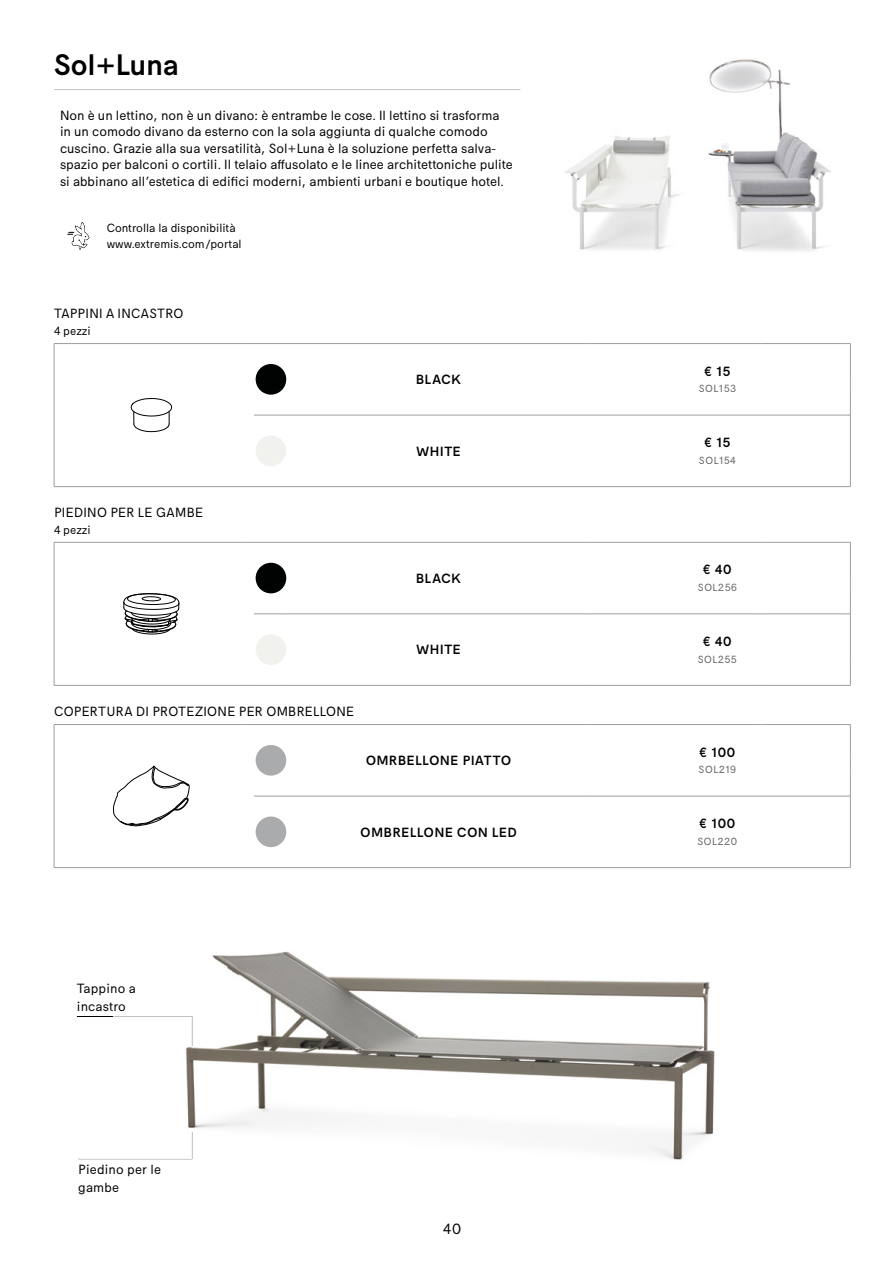
<style>
.page{position:relative;width:893px;height:1263px;background:#fff}
.page>*{position:absolute;margin:0;border:0;box-sizing:border-box;transform-origin:0 0}
.t1{font:500 30px "Extremis Compakt";letter-spacing:.01em;color:#000}
.t2{font:15px "Extremis Compakt";color:#000}
.t3{font:13.5px/16.5px "Extremis Compakt";color:#000}
.t4{font:500 13.5px "Extremis Compakt";letter-spacing:.055em;color:#000}
.t5{font:13.5px "Extremis Compakt";letter-spacing:.02em;color:#000}
.t6{font:13.5px "Extremis Compakt";letter-spacing:.025em;color:#000}
.t7{font:12px/16.5px "Extremis Compakt";color:#000}
.t8{font:10.5px "Extremis Compakt";letter-spacing:.045em;color:#646363}
</style>
<div class="page">
<img style="left:163px;top:951px;width:552px;height:209px">
<hr style="left:54px;top:89px;width:466px;height:1px;background:#c6c6c6">
<img style="left:564px;top:59px;width:267px;height:192px">
<svg style="left:77px;top:1016px;width:115px;height:30px"></svg>
<svg style="left:78px;top:1132px;width:114px;height:27px"></svg>
<hr style="left:54px;top:343px;width:187px;height:1px;background:#9d9d9c">
<hr style="left:54px;top:344px;width:1px;height:34px;background:#9d9d9c">
<svg style="left:241px;top:343px;width:13px;height:1px"></svg>
<hr style="left:254px;top:343px;width:34px;height:1px;background:#9d9d9c">
<hr style="left:589px;top:343px;width:166px;height:1px;background:#9d9d9c">
<hr style="left:760px;top:343px;width:85px;height:1px;background:#9d9d9c">
<hr style="left:850px;top:344px;width:1px;height:34px;background:#9d9d9c">
<svg style="left:54px;top:378px;width:1px;height:37px"></svg>
<hr style="left:54px;top:415px;width:1px;height:34px;background:#9d9d9c">
<hr style="left:254px;top:415px;width:34px;height:1px;background:#9d9d9c">
<hr style="left:589px;top:415px;width:166px;height:1px;background:#9d9d9c">
<hr style="left:760px;top:415px;width:85px;height:1px;background:#9d9d9c">
<hr style="left:850px;top:415px;width:1px;height:34px;background:#9d9d9c">
<svg style="left:54px;top:449px;width:1px;height:37px"></svg>
<hr style="left:288px;top:343px;width:301px;height:1px;background:#9d9d9c">
<hr style="left:288px;top:415px;width:301px;height:1px;background:#9d9d9c">
<svg style="left:845px;top:378px;width:6px;height:38px"></svg>
<hr style="left:54px;top:486px;width:187px;height:1px;background:#9d9d9c">
<svg style="left:241px;top:486px;width:13px;height:1px"></svg>
<hr style="left:254px;top:486px;width:34px;height:1px;background:#9d9d9c">
<hr style="left:288px;top:486px;width:301px;height:1px;background:#9d9d9c">
<hr style="left:589px;top:486px;width:166px;height:1px;background:#9d9d9c">
<hr style="left:760px;top:486px;width:85px;height:1px;background:#9d9d9c">
<svg style="left:845px;top:449px;width:6px;height:38px"></svg>
<svg style="left:131px;top:398px;width:41px;height:34px"></svg>
<div style="left:256px;top:364px;width:30px;height:31px;background:#010202;border-radius:50%"></div>
<div style="left:256px;top:436px;width:30px;height:30px;background:#f1f1ee;border-radius:50%"></div>
<hr style="left:54px;top:542px;width:187px;height:1px;background:#9d9d9c">
<hr style="left:54px;top:542px;width:1px;height:34px;background:#9d9d9c">
<svg style="left:241px;top:542px;width:13px;height:1px"></svg>
<hr style="left:254px;top:542px;width:34px;height:1px;background:#9d9d9c">
<hr style="left:589px;top:542px;width:166px;height:1px;background:#9d9d9c">
<hr style="left:760px;top:542px;width:85px;height:1px;background:#9d9d9c">
<hr style="left:850px;top:542px;width:1px;height:34px;background:#9d9d9c">
<svg style="left:54px;top:576px;width:1px;height:38px"></svg>
<hr style="left:54px;top:614px;width:1px;height:34px;background:#9d9d9c">
<hr style="left:254px;top:614px;width:34px;height:1px;background:#9d9d9c">
<hr style="left:589px;top:614px;width:166px;height:1px;background:#9d9d9c">
<hr style="left:760px;top:614px;width:85px;height:1px;background:#9d9d9c">
<hr style="left:850px;top:614px;width:1px;height:34px;background:#9d9d9c">
<svg style="left:54px;top:648px;width:1px;height:37px"></svg>
<hr style="left:288px;top:542px;width:301px;height:1px;background:#9d9d9c">
<hr style="left:288px;top:614px;width:301px;height:1px;background:#9d9d9c">
<svg style="left:845px;top:576px;width:6px;height:39px"></svg>
<hr style="left:54px;top:685px;width:187px;height:1px;background:#9d9d9c">
<svg style="left:241px;top:685px;width:13px;height:1px"></svg>
<hr style="left:254px;top:685px;width:34px;height:1px;background:#9d9d9c">
<hr style="left:288px;top:685px;width:301px;height:1px;background:#9d9d9c">
<hr style="left:589px;top:685px;width:166px;height:1px;background:#9d9d9c">
<hr style="left:760px;top:685px;width:85px;height:1px;background:#9d9d9c">
<svg style="left:845px;top:648px;width:6px;height:38px"></svg>
<svg style="left:123px;top:593px;width:56px;height:41px"></svg>
<div style="left:256px;top:563px;width:30px;height:30px;background:#010202;border-radius:50%"></div>
<div style="left:256px;top:634px;width:30px;height:31px;background:#f1f1ee;border-radius:50%"></div>
<hr style="left:54px;top:724px;width:187px;height:1px;background:#9d9d9c">
<hr style="left:54px;top:725px;width:1px;height:33px;background:#9d9d9c">
<svg style="left:241px;top:724px;width:13px;height:1px"></svg>
<hr style="left:254px;top:724px;width:34px;height:1px;background:#9d9d9c">
<hr style="left:589px;top:724px;width:166px;height:1px;background:#9d9d9c">
<hr style="left:760px;top:724px;width:85px;height:1px;background:#9d9d9c">
<hr style="left:850px;top:725px;width:1px;height:33px;background:#9d9d9c">
<svg style="left:54px;top:758px;width:1px;height:38px"></svg>
<hr style="left:54px;top:796px;width:1px;height:34px;background:#9d9d9c">
<hr style="left:254px;top:796px;width:34px;height:1px;background:#9d9d9c">
<hr style="left:589px;top:796px;width:166px;height:1px;background:#9d9d9c">
<hr style="left:760px;top:796px;width:85px;height:1px;background:#9d9d9c">
<hr style="left:850px;top:796px;width:1px;height:34px;background:#9d9d9c">
<svg style="left:54px;top:830px;width:1px;height:37px"></svg>
<hr style="left:288px;top:724px;width:301px;height:1px;background:#9d9d9c">
<hr style="left:288px;top:796px;width:301px;height:1px;background:#9d9d9c">
<svg style="left:845px;top:758px;width:6px;height:39px"></svg>
<hr style="left:54px;top:867px;width:187px;height:1px;background:#9d9d9c">
<svg style="left:241px;top:867px;width:13px;height:1px"></svg>
<hr style="left:254px;top:867px;width:34px;height:1px;background:#9d9d9c">
<hr style="left:288px;top:867px;width:301px;height:1px;background:#9d9d9c">
<hr style="left:589px;top:867px;width:166px;height:1px;background:#9d9d9c">
<hr style="left:760px;top:867px;width:85px;height:1px;background:#9d9d9c">
<svg style="left:845px;top:830px;width:6px;height:38px"></svg>
<svg style="left:113px;top:766px;width:77px;height:60px"></svg>
<div style="left:256px;top:745px;width:30px;height:31px;background:#aaabac;border-radius:50%"></div>
<div style="left:256px;top:816px;width:30px;height:31px;background:#aaabac;border-radius:50%"></div>
<svg style="left:68px;top:222px;width:21px;height:28px"></svg>
<h1 class="t1" style="left:54px;top:46px;width:126px">Sol+Luna</h1>
<p class="t3" style="left:60px;top:107px;width:454px">Non è un lettino, non è un divano: è entrambe le cose. Il lettino si trasforma in un comodo divano da esterno con la sola aggiunta di qualche comodo cuscino. Grazie alla sua versatilità, Sol+Luna è la soluzione perfetta salva&shy;spazio per balconi o cortili. Il telaio affusolato e le linee architettoniche pulite si abbinano all’estetica di edifici moderni, ambienti urbani e boutique hotel.</p>
<p class="t7" style="left:107px;top:220px;width:136px">Controlla la disponibilità www.extremis.com/portal</p>
<p class="t6" style="left:54px;top:306px;width:131px">TAPPINI A INCASTRO</p>
<p class="t7" style="left:54px;top:323px;width:38px">4 pezzi</p>
<p class="t4" style="left:416px;top:371px;width:46px">BLACK</p>
<p class="t6" style="left:54px;top:505px;width:151px">PIEDINO PER LE GAMBE</p>
<p class="t7" style="left:54px;top:521px;width:38px">4 pezzi</p>
<p class="t4" style="left:416px;top:443px;width:46px">WHITE</p>
<p class="t4" style="left:416px;top:570px;width:46px">BLACK</p>
<p class="t4" style="left:416px;top:641px;width:46px">WHITE</p>
<p class="t5" style="left:54px;top:703px;width:302px">COPERTURA DI PROTEZIONE PER OMBRELLONE</p>
<p class="t4" style="left:366px;top:752px;width:147px">OMRBELLONE PIATTO</p>
<p class="t3" style="left:77px;top:979px;width:61px;line-height:18px">Tappino a incastro</p>
<p class="t3" style="left:78px;top:1160px;width:84px;line-height:18px">Piedino per le gambe</p>
<p class="t4" style="left:361px;top:824px;width:157px">OMBRELLONE CON LED</p>
<p class="t2" style="left:443px;top:1220px;width:20px">40</p>
<p class="t4" style="left:704px;top:363px;width:28px">€ 15</p>
<p class="t8" style="left:699px;top:382px;width:39px">SOL153</p>
<p class="t4" style="left:704px;top:434px;width:28px">€ 15</p>
<p class="t8" style="left:699px;top:454px;width:38px">SOL154</p>
<p class="t4" style="left:703px;top:562px;width:30px">€ 40</p>
<p class="t8" style="left:698px;top:581px;width:41px">SOL256</p>
<p class="t4" style="left:703px;top:633px;width:30px">€ 40</p>
<p class="t8" style="left:698px;top:653px;width:41px">SOL255</p>
<p class="t4" style="left:699px;top:744px;width:38px">€ 100</p>
<p class="t8" style="left:698px;top:763px;width:39px">SOL219</p>
<p class="t4" style="left:699px;top:815px;width:38px">€ 100</p>
<p class="t8" style="left:697px;top:835px;width:41px">SOL220</p>
</div>
